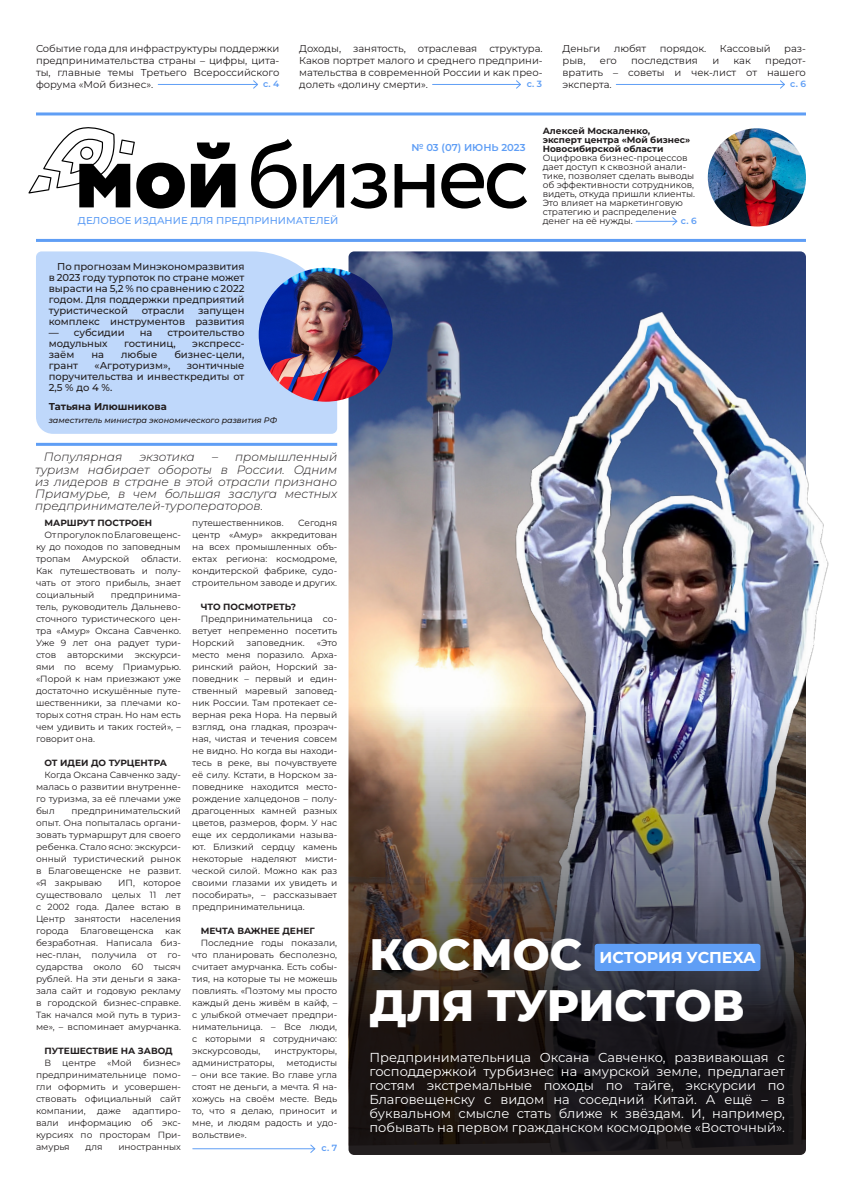
<style>
.page{position:relative;width:842px;height:1191px;background:#fff}
.page>*{position:absolute;margin:0;border:0;box-sizing:border-box;transform-origin:0 0}
.t1{font:800 44px/51px "Montserrat";color:#fff}
.t2{font:700 15.8px "Montserrat";letter-spacing:-.005em;color:#fff}
.t3{font:13px/14px "Montserrat";color:#fff;text-align:justify}
.t4{font:italic 300 12px/12px "Montserrat";color:#231f20;text-align:justify}
.t5{font:10px/12px "Montserrat";color:#231f20;text-align:justify}
.t6{font:500 10px/11px "Montserrat";color:#231f20;text-align:justify}
.t7{font:500 10px "Montserrat";color:#5f9ef5}
.t8{font:700 10px "Montserrat";color:#231f20}
.t9{font:600 10px "Montserrat";color:#5f9ef5}
.t10{font:9px/12px "Montserrat";color:#231f20;text-align:justify}
.t11{font:700 9px/9px "Montserrat";color:#231f20}
.t12{font:600 9px "Montserrat";color:#5f9ef5}
.t13{font:italic 500 8px "Montserrat";color:#231f20}
</style>
<div class="page">
<svg style="left:28px;top:127px;width:207px;height:81px"></svg>
<svg style="left:251px;top:139px;width:276px;height:70px"></svg>
<img style="left:348px;top:251px;width:458px;height:452px">
<img style="left:476px;top:306px;width:353px;height:739px">
<img style="left:348px;top:703px;width:458px;height:452px">
<hr style="left:36px;top:112px;width:770px;height:3px;background:#5f9ef5">
<hr style="left:36px;top:239px;width:770px;height:3px;background:#5f9ef5">
<hr style="left:36px;top:443px;width:301px;height:3px;background:#5f9ef5">
<img style="left:708px;top:128px;width:98px;height:98px;border-radius:49px">
<hr style="left:636px;top:221px;width:41px;height:1px;background:#5f9ef5">
<svg style="left:671px;top:217px;width:7px;height:9px"></svg>
<hr style="left:158px;top:84px;width:100px;height:1px;background:#5f9ef5">
<svg style="left:253px;top:80px;width:5px;height:9px"></svg>
<hr style="left:432px;top:84px;width:88px;height:1px;background:#5f9ef5">
<svg style="left:516px;top:80px;width:5px;height:9px"></svg>
<hr style="left:616px;top:84px;width:168px;height:1px;background:#5f9ef5">
<svg style="left:780px;top:80px;width:5px;height:9px"></svg>
<div style="left:595px;top:943px;width:165px;height:28px;background:#5f9ef5;border-radius:3px"></div>
<div style="left:36px;top:251px;width:301px;height:183px;background:#bfd8fb"></div>
<img style="left:259px;top:268px;width:134px;height:134px;border-radius:67px">
<hr style="left:193px;top:1148px;width:122px;height:1px;background:#5f9ef5">
<svg style="left:309px;top:1144px;width:7px;height:9px"></svg>
<p class="t5" style="left:36px;top:42px;width:245px">Событие года для инфраструктуры поддержки предпринимательства страны – цифры, цита&shy;ты, главные темы Третьего Всероссийского форума «Мой бизнес».</p>
<p class="t5" style="left:299px;top:42px;width:245px">Доходы, занятость, отраслевая структура.<br>Каков портрет малого и среднего предприни&shy;мательства в современной России и как прео&shy;долеть «долину смерти».</p>
<p class="t5" style="left:562px;top:42px;width:39px">Деньги</p>
<p class="t5" style="left:614px;top:42px;width:34px">любят</p>
<p class="t5" style="left:660px;top:42px;width:48px">порядок.</p>
<p class="t5" style="left:720px;top:42px;width:52px">Кассовый</p>
<p class="t5" style="left:784px;top:42px;width:23px">раз-</p>
<p class="t5" style="left:562px;top:54px;width:245px;text-indent:203px">предот&shy;вратить – советы и чек-лист от нашего эксперта.</p>
<p class="t11" style="left:543px;top:126px;width:149px">Алексей Москаленко, эксперт центра «Мой бизнес»<br>Новосибирской области</p>
<p class="t10" style="left:543px;top:153px;width:154px;line-height:9px;text-align:left">Оцифровка бизнес-процессов дает доступ к сквозной анали&shy;тике, позволяет сделать выводы об эффективности сотрудников, видеть, откуда пришли клиенты.<br>Это влияет на маркетинговую стратегию и распределение денег на её нужды.</p>
<p class="t5" style="left:562px;top:54px;width:24px">рыв,</p>
<p class="t5" style="left:600px;top:54px;width:19px">его</p>
<p class="t5" style="left:631px;top:54px;width:68px">последствия</p>
<p class="t5" style="left:712px;top:54px;width:8px">и</p>
<p class="t5" style="left:734px;top:54px;width:19px">как</p>
<p class="t12" style="left:263px;top:77px;width:18px">с. 4</p>
<p class="t12" style="left:527px;top:77px;width:17px">с. 3</p>
<p class="t12" style="left:790px;top:77px;width:17px">с. 6</p>
<p class="t9" style="left:411px;top:140px;width:116px">№ 03 (07) ИЮНЬ 2023</p>
<p class="t7" style="left:78px;top:214px;width:262px">ДЕЛОВОЕ ИЗДАНИЕ ДЛЯ ПРЕДПРИНИМАТЕЛЕЙ</p>
<p class="t12" style="left:681px;top:214px;width:17px">с. 6</p>
<p class="t6" style="left:49px;top:261px;width:197px;text-indent:8px">По прогнозам Минэкономразвития в 2023 году турпоток по стране может вырасти на 5,2 % по сравнению с 2022 годом. Для поддержки предприятий туристической</p>
<p class="t6" style="left:49px;top:305px;width:197px;text-align:right">запущен<br>комплекс инструментов развития</p>
<p class="t6" style="left:49px;top:327px;width:78px">— субсидии</p>
<p class="t6" style="left:140px;top:327px;width:14px">на</p>
<p class="t6" style="left:168px;top:327px;width:78px">строительство</p>
<p class="t6" style="left:49px;top:338px;width:60px">модульных</p>
<p class="t6" style="left:124px;top:338px;width:53px">гостиниц,</p>
<p class="t6" style="left:192px;top:338px;width:54px">экспресс-</p>
<p class="t6" style="left:49px;top:349px;width:27px">заём</p>
<p class="t6" style="left:91px;top:349px;width:14px">на</p>
<p class="t6" style="left:121px;top:349px;width:38px">любые</p>
<p class="t6" style="left:174px;top:349px;width:72px">бизнес-цели,</p>
<p class="t6" style="left:49px;top:360px;width:31px">грант</p>
<p class="t6" style="left:95px;top:360px;width:77px">«Агротуризм»,</p>
<p class="t6" style="left:142px;top:305px;width:44px">отрасли</p>
<p class="t6" style="left:49px;top:360px;width:197px;text-indent:138px">зонтичные поручительства и инвесткредиты от 2,5 % до 4 %.</p>
<p class="t8" style="left:49px;top:400px;width:119px">Татьяна Илюшникова</p>
<p class="t13" style="left:49px;top:414px;width:230px">заместитель министра экономического развития РФ</p>
<h3 class="t4" style="left:35px;top:451px;width:303px;text-indent:177px">– промышленный туризм набирает обороты в России. Одним из лидеров в стране в этой отрасли признано Приамурье, в чем большая заслуга местных предпринимателей-туроператоров.</h3>
<h3 class="t4" style="left:44px;top:451px;width:80px">Популярная</h3>
<h3 class="t4" style="left:139px;top:451px;width:57px">экзотика</h3>
<p class="t11" style="left:45px;top:518px;width:109px">МАРШРУТ ПОСТРОЕН</p>
<p class="t10" style="left:36px;top:528px;width:146px;text-indent:9px">От прогулок по Благовещенс&shy;ку до походов по заповедным тропам</p>
<p class="t10" style="left:36px;top:552px;width:146px;text-indent:105px">области.<br>Как путешествовать и полу&shy;чать от этого прибыль, знает социальный</p>
<p class="t10" style="left:82px;top:552px;width:49px">Амурской</p>
<p class="t10" style="left:36px;top:588px;width:146px;text-indent:75px">предпринима&shy;тель, руководитель Дальнево&shy;сточного туристического цен&shy;тра «Амур» Оксана Савченко.<br>Уже 9 лет она радует тури&shy;стов авторскими экскурси&shy;ями по всему Приамурью. «Порой к нам приезжают уже достаточно искушённые путе&shy;шественники, за плечами ко&shy;торых сотня стран. Но нам есть чем удивить и таких гостей», – говорит она.</p>
<p class="t11" style="left:45px;top:758px;width:124px">ОТ ИДЕИ ДО ТУРЦЕНТРА</p>
<p class="t10" style="left:36px;top:768px;width:146px;text-indent:9px">Когда Оксана Савченко заду&shy;малась о развитии внутренне&shy;го туризма, за её плечами уже был</p>
<p class="t10" style="left:36px;top:804px;width:146px;text-indent:35px">предпринимательский опыт. Она попыталась органи&shy;зовать турмаршрут для своего ребенка. Стало ясно: экскурси&shy;онный туристический рынок в Благовещенске не развит. «Я закрываю</p>
<p class="t10" style="left:36px;top:876px;width:146px;text-indent:82px">ИП, которое существовало целых 11 лет с 2002 года. Далее встаю в Центр занятости населения города</p>
<p class="t10" style="left:80px;top:924px;width:75px">Благовещенска</p>
<p class="t10" style="left:36px;top:924px;width:146px;text-indent:129px">как безработная. Написала биз&shy;нес-план, получила от го&shy;сударства около 60 тысяч рублей. На эти деньги я зака&shy;зала сайт и годовую рекламу в городской бизнес-справке.<br>Так начался мой путь в туриз&shy;ме», – вспоминает амурчанка.</p>
<p class="t11" style="left:45px;top:1046px;width:130px">ПУТЕШЕСТВИЕ НА ЗАВОД</p>
<p class="t10" style="left:36px;top:1056px;width:146px;text-indent:9px">В центре «Мой бизнес» предпринимательнице помо&shy;гли оформить и усовершен&shy;ствовать официальный сайт компании,</p>
<p class="t10" style="left:36px;top:1104px;width:146px;text-indent:97px">адаптиро&shy;вали информацию об экс&shy;курсиях по просторам При&shy;амурья</p>
<p class="t10" style="left:97px;top:1104px;width:25px">даже</p>
<p class="t10" style="left:86px;top:1140px;width:19px">для</p>
<p class="t10" style="left:118px;top:1140px;width:64px">иностранных</p>
<p class="t10" style="left:192px;top:516px;width:146px;text-indent:106px">Сегодня центр «Амур» аккредитован на всех промышленных объ&shy;ектах региона: космодроме, кондитерской фабрике, судо&shy;строительном заводе и других.</p>
<p class="t11" style="left:201px;top:601px;width:97px">ЧТО ПОСМОТРЕТЬ?</p>
<p class="t10" style="left:192px;top:612px;width:146px;text-indent:9px">Предпринимательница со&shy;ветует непременно посетить Норский</p>
<p class="t10" style="left:192px;top:516px;width:93px">путешественников.</p>
<p class="t10" style="left:192px;top:636px;width:146px;text-indent:125px">«Это место меня поразило. Арха&shy;ринский район, Норский за&shy;поведник – первый и един&shy;ственный маревый заповед&shy;ник России. Там протекает се&shy;верная река Нора. На первый взгляд, она гладкая, прозрач&shy;ная, чистая и течения совсем не видно. Но когда вы находи&shy;тесь в реке, вы почувствуете её силу. Кстати, в Норском за&shy;поведнике находится место&shy;рождение халцедонов – полу&shy;драгоценных камней разных цветов, размеров, форм. У нас еще их сердоликами называ&shy;ют. Близкий сердцу камень некоторые наделяют мисти&shy;ческой силой. Можно как раз своими глазами их увидеть и пособирать», – рассказывает предпринимательница.</p>
<p class="t11" style="left:201px;top:925px;width:116px">МЕЧТА ВАЖНЕЕ ДЕНЕГ</p>
<p class="t10" style="left:192px;top:936px;width:146px;text-indent:9px">Последние годы показали, что планировать бесполезно, считает амурчанка. Есть собы&shy;тия, на которые ты не можешь повлиять. «Поэтому мы просто каждый день живём в кайф, – с улыбкой отмечает предпри&shy;нимательница. – Все люди, с которыми я сотрудничаю: экскурсоводы,</p>
<p class="t10" style="left:247px;top:636px;width:60px">заповедник.</p>
<p class="t10" style="left:275px;top:1044px;width:64px">инструкторы,</p>
<p class="t10" style="left:192px;top:1056px;width:84px">администраторы,</p>
<p class="t10" style="left:287px;top:1056px;width:52px">методисты</p>
<p class="t10" style="left:192px;top:1068px;width:146px">– они все такие. Во главе угла стоят не деньги, а мечта. Я на&shy;хожусь на своём месте. Ведь то, что я делаю, приносит и мне, и людям радость и удо&shy;вольствие».</p>
<p class="t12" style="left:322px;top:1141px;width:17px">с. 7</p>
<h1 class="t1" style="left:369px;top:928px;width:377px">КОСМОС<br>ДЛЯ ТУРИСТОВ</h1>
<h2 class="t2" style="left:599px;top:947px;width:158px">ИСТОРИЯ УСПЕХА</h2>
<p class="t3" style="left:369px;top:1049px;width:417px">Предпринимательница Оксана Савченко, развивающая с господдержкой турбизнес на амурской земле, предлагает гостям экстремальные походы по тайге, экскурсии по Благовещенску с видом на соседний Китай. А ещё – в буквальном смысле стать ближе к звёздам. И, например, побывать на первом гражданском космодроме «Восточный».</p>
</div>
